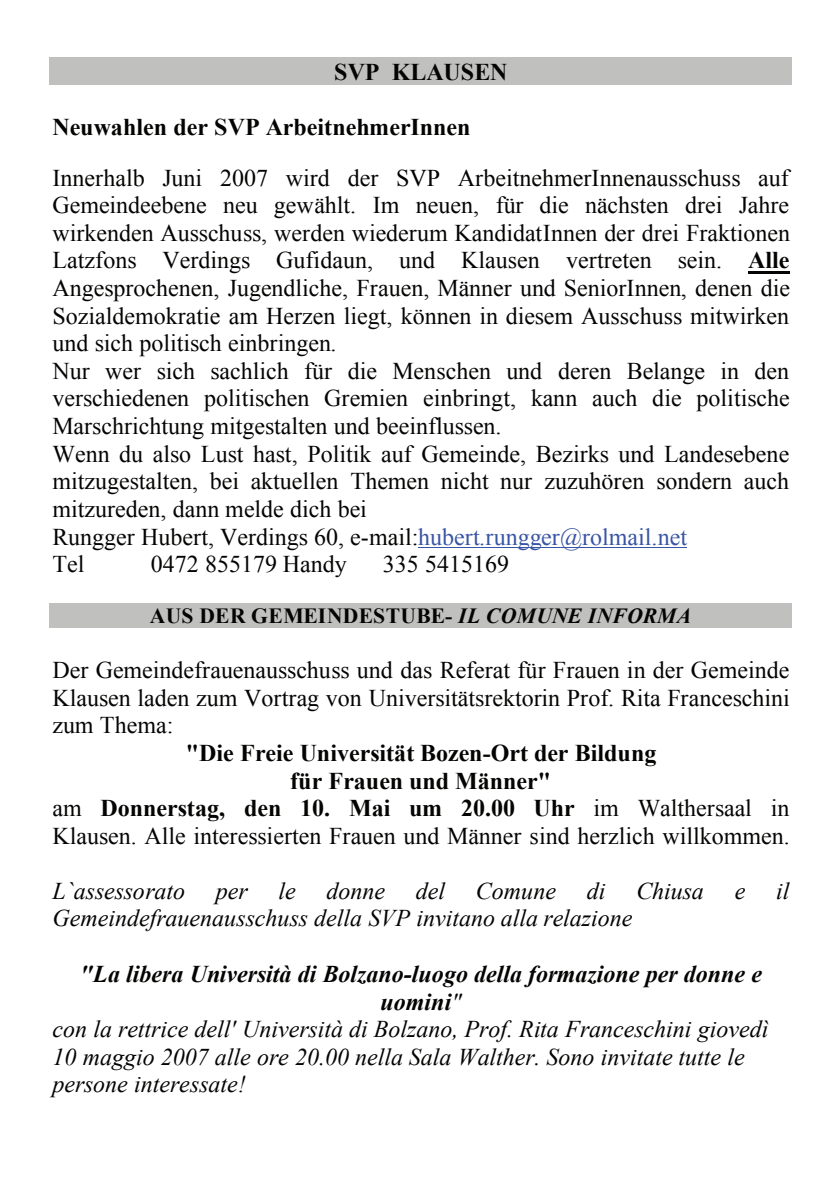
<style>
.page{position:relative;width:839px;height:1191px;background:#fff}
.page>*{position:absolute;margin:0;border:0;box-sizing:border-box;transform-origin:0 0}
.t1{font:24px/27.6px "Times New Roman";color:#040503}
.t2{font:italic 24px "Times New Roman";color:#040503}
.t3{font:700 24px/27.6px "Times New Roman";color:#040503;text-align:center}
.t4{font:italic 700 24px "Times New Roman";color:#040503}
.t5{font:700 21.6px "Times New Roman";letter-spacing:.01em;color:#040503}
.s1{font-weight:700}
.s2{color:#3854a4}
.s3{font-style:italic}
.s4{font-weight:400}
</style>
<div class="page">
<div style="left:50px;top:58px;width:742px;height:27px;background:#c0c0bf"></div>
<hr style="left:748px;top:271px;width:41px;height:2px;background:#040503">
<hr style="left:418px;top:547px;width:269px;height:1px;background:#3854a4">
<div style="left:50px;top:603px;width:742px;height:25px;background:#c0c0bf"></div>
<p class="t3" style="left:334px;top:58px;width:175px">SVP KLAUSEN</p>
<p class="t3" style="left:52px;top:113px;width:419px">Neuwahlen der SVP ArbeitnehmerInnen</p>
<p class="t1" style="left:52px;top:164px;width:739px">Innerhalb Juni 2007 wird der SVP ArbeitnehmerInnenausschuss auf Gemeindeebene neu gewählt. Im neuen, für die nächsten drei Jahre wirkenden Ausschuss, werden wiederum KandidatInnen der drei Fraktionen Latzfons Verdings Gufidaun, und Klausen vertreten sein. <span class="s1">Alle </span>Angesprochenen, Jugendliche, Frauen, Männer und SeniorInnen, denen die Sozialdemokratie am Herzen liegt, können in diesem Ausschuss mitwirken und sich politisch einbringen.<br>Nur wer sich sachlich für die Menschen und deren Belange in den verschiedenen politischen Gremien einbringt, kann auch die politische Marschrichtung mitgestalten und beeinflussen.<br>Wenn du also Lust hast, Politik auf Gemeinde, Bezirks und Landesebene mitzugestalten, bei aktuellen Themen nicht nur zuzuhören sondern auch mitzureden, dann melde dich bei<br>Rungger Hubert, Verdings 60, e-mail:<span class="s2">hubert.rungger@rolmail.net<br></span>Tel</p>
<p class="t1" style="left:151px;top:550px;width:197px">0472 855179 Handy</p>
<p class="t1" style="left:383px;top:550px;width:128px">335 5415169</p>
<p class="t5" style="left:150px;top:604px;width:543px">AUS DER GEMEINDESTUBE- <span class="s3">IL COMUNE INFORMA</span></p>
<p class="t1" style="left:52px;top:656px;width:739px;text-align:justify">Der Gemeindefrauenausschuss und das Referat für Frauen in der Gemeinde Klausen laden zum Vortrag von Universitätsrektorin Prof. Rita Franceschini zum Thema:</p>
<p class="t3" style="left:52px;top:738px;width:739px">"Die Freie Universität Bozen-Ort der Bildung<br>für Frauen und Männer"<br><span class="s4">am</span> Donnerstag, den 10. Mai um 20.00 Uhr <span class="s4">im Walthersaal in Klausen. Alle interessierten Frauen und Männer sind herzlich willkommen.</span></p>
<p class="t2" style="left:52px;top:877px;width:134px">L`assessorato</p>
<p class="t2" style="left:216px;top:877px;width:33px">per</p>
<p class="t2" style="left:278px;top:877px;width:19px">le</p>
<p class="t2" style="left:326px;top:877px;width:60px">donne</p>
<p class="t2" style="left:416px;top:877px;width:31px">del</p>
<p class="t2" style="left:476px;top:877px;width:82px">Comune</p>
<p class="t2" style="left:587px;top:877px;width:20px">di</p>
<p class="t2" style="left:636px;top:877px;width:69px">Chiusa</p>
<p class="t2" style="left:735px;top:877px;width:12px">e</p>
<p class="t2" style="left:776px;top:877px;width:15px">il</p>
<p class="t2" style="left:52px;top:904px;width:581px">Gemeindefrauenausschuss della SVP invitano alla relazione</p>
<p class="t4" style="left:80px;top:960px;width:684px">"La libera Università di Bolzano-luogo della formazione per donne e</p>
<p class="t4" style="left:380px;top:987px;width:83px">uomini<span class="s4">"</span></p>
<p class="t2" style="left:52px;top:1015px;width:717px">con la rettrice dell' Università di Bolzano, Prof. Rita Franceschini giovedì</p>
<p class="t2" style="left:52px;top:1043px;width:694px">10 maggio 2007 alle ore 20.00 nella Sala Walther. Sono invitate tutte le</p>
<p class="t2" style="left:52px;top:1070px;width:195px">persone interessate!</p>
</div>
